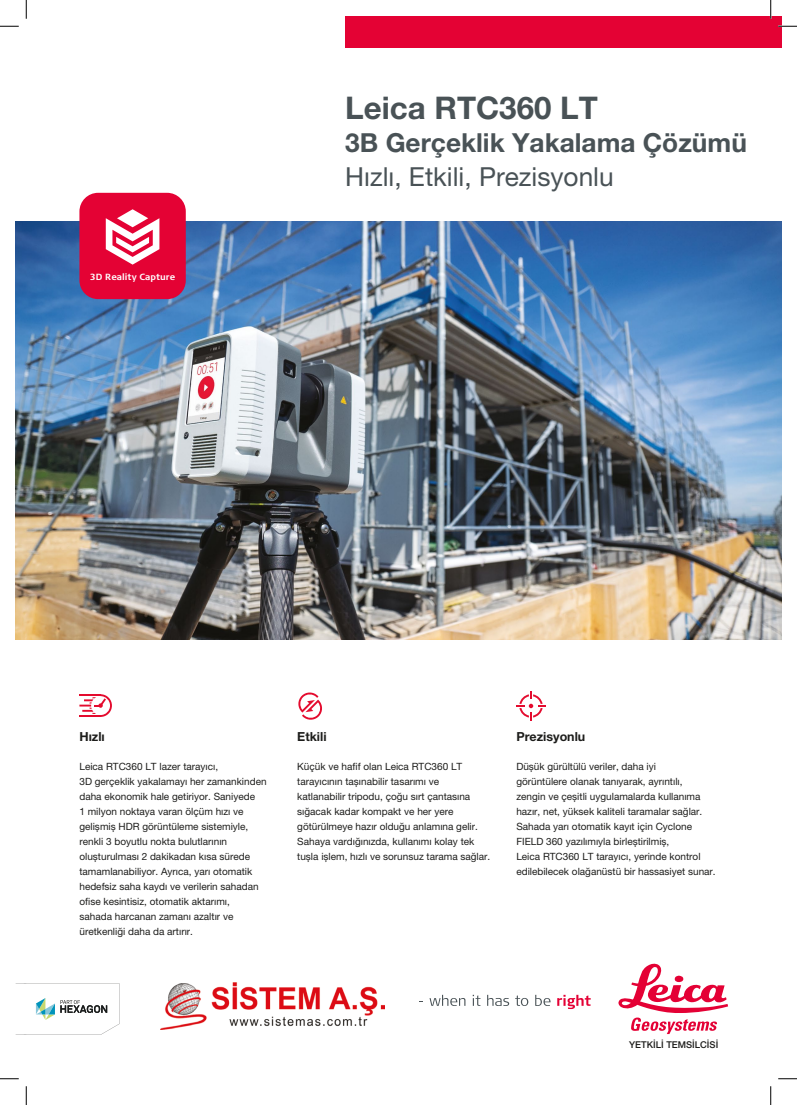
<style>
.page{position:relative;width:797px;height:1105px;background:#fff}
.page>*{position:absolute;margin:0;border:0;box-sizing:border-box;transform-origin:0 0}
.t1{font:700 31.25px "Helvetica Neue LT Pro";color:#495256}
.t2{font:700 26.25px "Helvetica Neue LT Pro";color:#495256}
.t3{font:26.25px "Helvetica Neue LT Pro";color:#495256}
.t4{font:700 12.5px "Helvetica Neue LT Pro";color:#1d1d1b}
.t5{font:10px/15px "Helvetica Neue LT Pro";color:#1d1d1b}
.t6{font:500 9.38px "Helvetica Neue LT Pro";color:#1d1d1b}
.t7{font:700 8.88px "Signa Column";color:#fff}
</style>
<div class="page">
<div style="left:345px;top:16px;width:436px;height:32px;background:#e40234"></div>
<img style="left:16px;top:221px;width:765px;height:418px">
<div style="left:79px;top:193px;width:107px;height:106px;background:#e40234;border-radius:19px"></div>
<svg style="left:106px;top:209px;width:53px;height:56px"></svg>
<svg style="left:429px;top:995px;width:36px;height:11px"></svg>
<svg style="left:472px;top:995px;width:8px;height:11px"></svg>
<svg style="left:487px;top:995px;width:22px;height:11px"></svg>
<svg style="left:515px;top:995px;width:13px;height:11px"></svg>
<svg style="left:535px;top:995px;width:15px;height:11px"></svg>
<svg style="left:557px;top:995px;width:33px;height:14px"></svg>
<svg style="left:618px;top:963px;width:110px;height:71px"></svg>
<svg style="left:16px;top:983px;width:103px;height:52px"></svg>
<svg style="left:298px;top:692px;width:24px;height:28px"></svg>
<svg style="left:79px;top:694px;width:33px;height:23px"></svg>
<svg style="left:516px;top:691px;width:29px;height:30px"></svg>
<svg style="left:0;top:25px;width:19px;height:2px"></svg>
<svg style="left:778px;top:25px;width:19px;height:2px"></svg>
<svg style="left:0;top:1078px;width:19px;height:1px"></svg>
<svg style="left:778px;top:1078px;width:19px;height:1px"></svg>
<svg style="left:25px;top:0;width:2px;height:19px"></svg>
<svg style="left:25px;top:1086px;width:2px;height:19px"></svg>
<svg style="left:770px;top:0;width:1px;height:19px"></svg>
<svg style="left:770px;top:1086px;width:1px;height:19px"></svg>
<img style="left:161px;top:982px;width:224px;height:48px">
<p class="t7" style="left:90px;top:271px;width:87px">3D Reality Capture</p>
<h1 class="t1" style="left:345px;top:88px;width:254px">Leica RTC360 LT</h1>
<h2 class="t2" style="left:345px;top:127px;width:403px">3B Gerçeklik Yakalama Çözümü</h2>
<h2 class="t3" style="left:345px;top:161px;width:270px">Hızlı, Etkili, Prezisyonlu</h2>
<p class="t4" style="left:79px;top:729px;width:27px">Hızlı</p>
<p class="t5" style="left:79px;top:759px;width:189px">Leica RTC360 LT lazer tarayıcı,<br>3D gerçeklik yakalamayı her zamankinden daha ekonomik hale getiriyor. Saniyede<br>1 milyon noktaya varan ölçüm hızı ve gelișmiș HDR görüntüleme sistemiyle, renkli 3 boyutlu nokta bulutlarının olușturulması 2 dakikadan kısa sürede tamamlanabiliyor. Ayrıca, yarı otomatik hedefsiz saha kaydı ve verilerin sahadan ofise kesintisiz, otomatik aktarımı,<br>sahada harcanan zamanı azaltır ve üretkenliği daha da artırır.</p>
<p class="t4" style="left:297px;top:729px;width:31px">Etkili</p>
<p class="t5" style="left:297px;top:759px;width:194px">Küçük ve hafif olan Leica RTC360 LT tarayıcının tașınabilir tasarımı ve<br>katlanabilir tripodu, çoğu sırt çantasına sığacak kadar kompakt ve her yere götürülmeye hazır olduğu anlamına gelir.<br>Sahaya vardığınızda, kullanımı kolay tek tușla ișlem, hızlı ve sorunsuz tarama sağlar.</p>
<p class="t4" style="left:516px;top:729px;width:70px">Prezisyonlu</p>
<p class="t5" style="left:516px;top:759px;width:201px">Düșük gürültülü veriler, daha iyi<br>görüntülere olanak tanıyarak, ayrıntılı,<br>zengin ve çeșitli uygulamalarda kullanıma hazır, net, yüksek kaliteli taramalar sağlar.<br>Sahada yarı otomatik kayıt için Cyclone FIELD 360 yazılımıyla birleștirilmiș,<br>Leica RTC360 LT tarayıcı, yerinde kontrol edilebilecek olağanüstü bir hassasiyet sunar.</p>
<p class="t6" style="left:629px;top:1039px;width:91px">YETKİLİ TEMSİLCİSİ</p>
</div>
